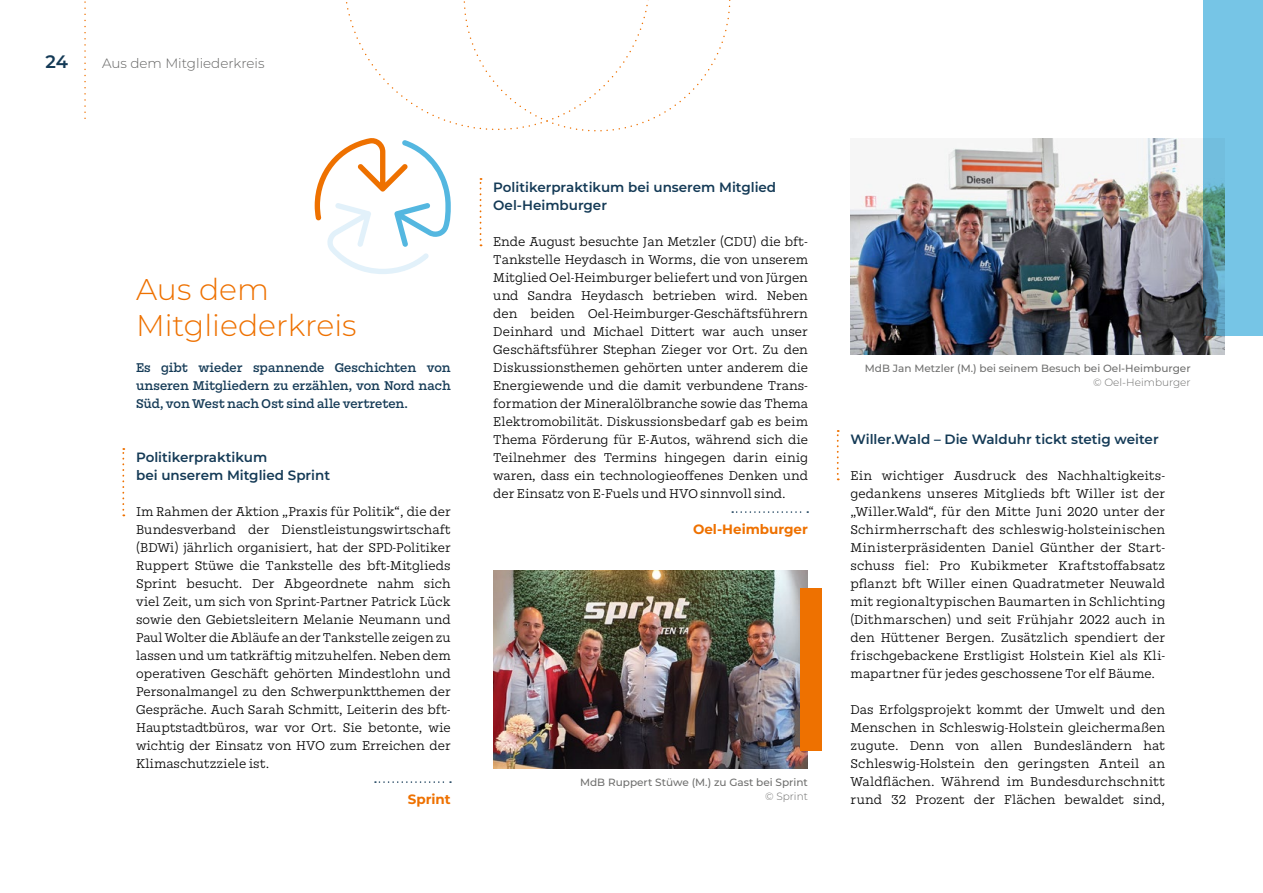
<style>
.page{position:relative;width:1263px;height:893px;background:#fff}
.page>*{position:absolute;margin:0;border:0;box-sizing:border-box;transform-origin:0 0}
.t1{font:300 30px/36px "Montserrat";color:#ee7100}
.t2{font:600 18px "Montserrat";color:#143a56}
.t3{font:300 13.5px/18px "Mortise";color:#000;text-align:justify}
.t4{font:600 13.5px/18px "Montserrat";color:#143a56}
.t5{font:500 13.5px/18px "Mortise";color:#143a56;text-align:justify}
.t6{font:300 13.5px "Montserrat";color:#636362}
.t7{font:700 13.5px "Montserrat";color:#ee7100}
.t8{font:500 10.5px "Montserrat";color:#6f6f6e}
.t9{font:300 10.5px "Montserrat";color:#6f6f6e}
</style>
<div class="page">
<svg style="left:837px;top:430px;width:2px;height:50px"></svg>
<svg style="left:122px;top:448px;width:2px;height:68px"></svg>
<svg style="left:375px;top:781px;width:76px;height:2px"></svg>
<svg style="left:732px;top:511px;width:76px;height:2px"></svg>
<svg style="left:315px;top:0;width:416px;height:274px"></svg>
<img style="left:493px;top:570px;width:315px;height:198px">
<img style="left:850px;top:138px;width:375px;height:216px">
<div style="left:800px;top:588px;width:21px;height:162px;background:#ee7100"></div>
<svg style="left:1203px;top:0;width:60px;height:336px;background:#6eb9d5"></svg>
<svg style="left:84px;top:1px;width:2px;height:118px"></svg>
<h2 class="t2" style="left:46px;top:49px;width:24px">24</h2>
<p class="t6" style="left:102px;top:54px;width:164px">Aus dem Mitgliederkreis</p>
<h1 class="t1" style="left:136px;top:270px;width:222px">Aus dem<br>Mitgliederkreis</h1>
<p class="t5" style="left:136px;top:359px;width:316px">Es gibt wieder spannende Geschichten von unseren Mitgliedern zu erzählen, von Nord nach Süd, von West nach Ost sind alle vertreten.</p>
<p class="t4" style="left:136px;top:448px;width:196px">Politikerpraktikum<br>bei unserem Mitglied Sprint</p>
<p class="t3" style="left:136px;top:503px;width:316px">Im Rahmen der Aktion „Praxis für Politik“, die der Bundesverband der Dienstleistungswirtschaft (BDWi) jährlich organisiert, hat der SPD-Politiker Ruppert Stüwe die Tankstelle des bft-Mitglieds Sprint besucht. Der Abgeordnete nahm sich viel Zeit, um sich von Sprint-Partner Patrick Lück sowie den Gebietsleitern Melanie Neumann und Paul Wolter die Abläufe an der Tankstelle zeigen zu lassen und um tatkräftig mitzuhelfen. Neben dem operativen Geschäft gehörten Mindestlohn und Personalmangel zu den Schwerpunktthemen der Gespräche. Auch Sarah Schmitt, Leiterin des bft-Hauptstadtbüros, war vor Ort. Sie betonte, wie wichtig der Einsatz von HVO zum Erreichen der Klimaschutzziele ist.</p>
<p class="t7" style="left:408px;top:789px;width:44px">Sprint</p>
<p class="t4" style="left:493px;top:178px;width:284px">Politikerpraktikum bei unserem Mitglied<br>Oel-Heimburger</p>
<p class="t3" style="left:493px;top:233px;width:316px">Ende August besuchte Jan Metzler (CDU) die bft-Tankstelle Heydasch in Worms, die von unserem Mitglied Oel-Heimburger beliefert und von Jürgen und Sandra Heydasch betrieben wird. Neben den beiden Oel-Heimburger-Geschäftsführern Deinhard und Michael Dittert war auch unser Geschäftsführer Stephan Zieger vor Ort. Zu den Diskussionsthemen gehörten unter anderem die Energiewende und die damit verbundene Trans&shy;formation der Mineralölbranche sowie das Thema Elektromobilität. Diskussionsbedarf gab es beim Thema Förderung für E-Autos, während sich die Teilnehmer des Termins hingegen darin einig waren, dass ein technologieoffenes Denken und der Einsatz von E-Fuels und HVO sinnvoll sind.</p>
<p class="t7" style="left:693px;top:519px;width:116px">Oel-Heimburger</p>
<p class="t8" style="left:580px;top:775px;width:229px">MdB Ruppert Stüwe (M.) zu Gast bei Sprint</p>
<p class="t9" style="left:765px;top:789px;width:44px">© Sprint</p>
<p class="t8" style="left:865px;top:361px;width:327px">MdB Jan Metzler (M.) bei seinem Besuch bei Oel-Heimburger</p>
<p class="t9" style="left:1093px;top:375px;width:99px">© Oel-Heimburger</p>
<p class="t4" style="left:850px;top:430px;width:310px">Willer.Wald – Die Walduhr tickt stetig weiter</p>
<p class="t3" style="left:850px;top:467px;width:316px">Ein wichtiger Ausdruck des Nachhaltigkeits&shy;gedankens unseres Mitglieds bft Willer ist der „Willer.Wald“, für den Mitte Juni 2020 unter der Schirmherrschaft des schleswig-holsteinischen Ministerpräsidenten Daniel Günther der Start&shy;schuss fiel: Pro Kubikmeter Kraftstoffabsatz pflanzt bft Willer einen Quadratmeter Neuwald mit regionaltypischen Baumarten in Schlichting (Dithmarschen) und seit Frühjahr 2022 auch in den Hüttener Bergen. Zusätzlich spendiert der frischgebackene Erstligist Holstein Kiel als Kli&shy;mapartner für jedes geschossene Tor elf Bäume.</p>
<p class="t3" style="left:850px;top:701px;width:316px">Das Erfolgsprojekt kommt der Umwelt und den Menschen in Schleswig-Holstein gleichermaßen zugute. Denn von allen Bundesländern hat Schleswig--Holstein den geringsten Anteil an Waldflächen. Während im Bundesdurchschnitt rund 32 Prozent der Flächen bewaldet sind,</p>
</div>
